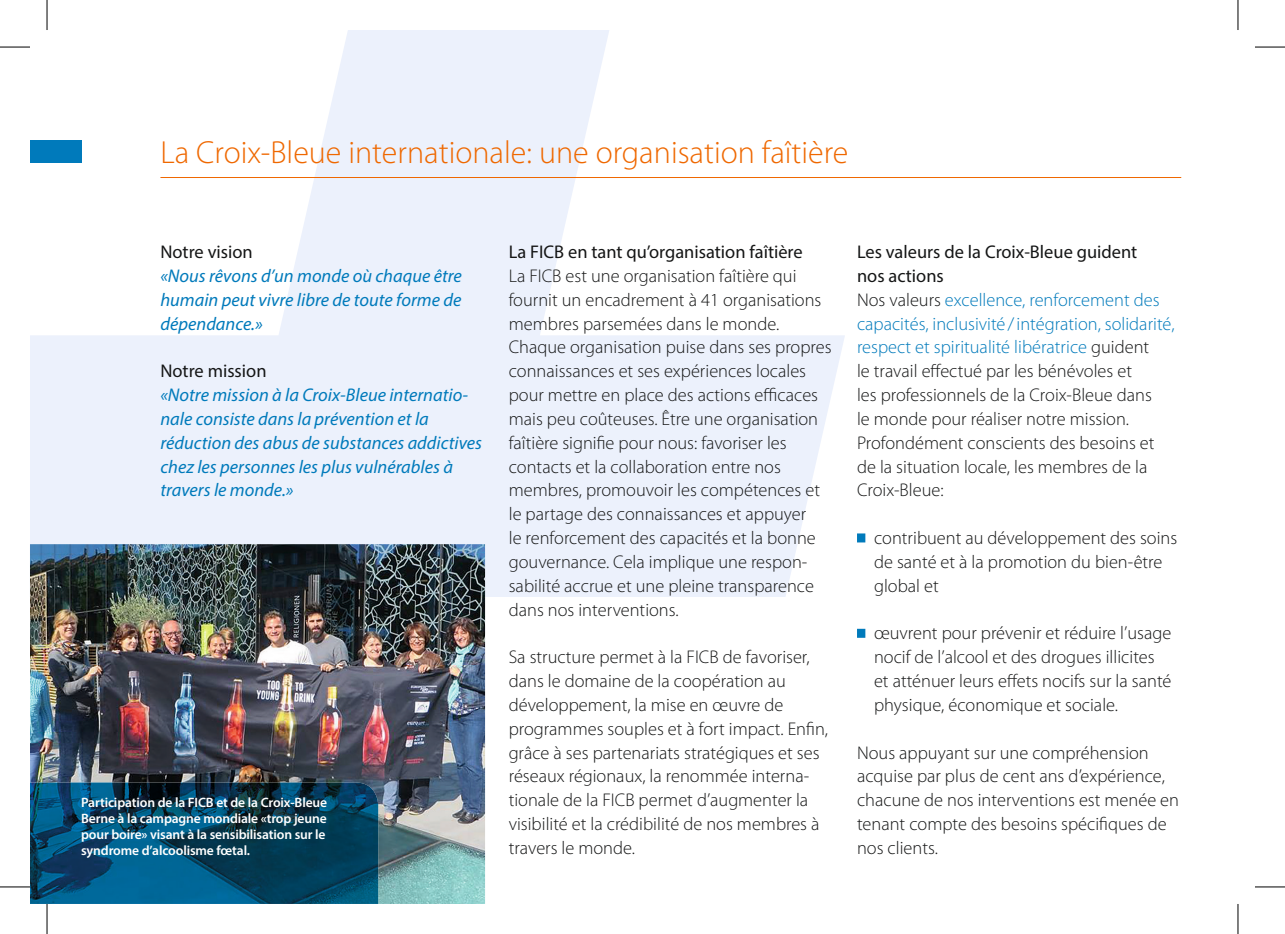
<style>
.page{position:relative;width:1285px;height:934px;background:#fff}
.page>*{position:absolute;margin:0;border:0;box-sizing:border-box;transform-origin:0 0}
.t1{font:300 32px "Myriad Pro";color:#ef6800}
.t2{font:300 18.4px/23.8px "Myriad Pro";color:#151616}
.t3{font:italic 18.4px/23.8px "Myriad Pro";color:#007abb;text-align:justify}
.t4{font:18.4px "Myriad Pro";color:#151616}
.t5{font:600 13.6px/16px "Myriad Pro";letter-spacing:-.01em;color:#fff;text-align:justify}
.s1{font-weight:400}
.s2{color:#007abb}
</style>
<div class="page">
<svg style="left:30px;top:30px;width:815px;height:566px;fill:#ecf1fc"></svg>
<div style="left:857px;top:533px;width:8px;height:9px;background:#007abb"></div>
<div style="left:857px;top:628px;width:8px;height:9px;background:#007abb"></div>
<hr style="left:160px;top:177px;width:1021px;height:1px;background:#ef6800">
<img style="left:30px;top:544px;width:455px;height:359px">
<img style="left:30px;top:782px;width:348px;height:121px">
<hr style="left:0;top:47px;width:30px;height:1px;background:#000">
<hr style="left:1255px;top:47px;width:30px;height:1px;background:#000">
<hr style="left:0;top:886px;width:30px;height:1px;background:#000">
<hr style="left:1255px;top:886px;width:30px;height:1px;background:#000">
<hr style="left:47px;top:0;width:1px;height:30px;background:#000">
<hr style="left:47px;top:903px;width:1px;height:30px;background:#000">
<hr style="left:1237px;top:0;width:1px;height:30px;background:#000">
<hr style="left:1237px;top:903px;width:1px;height:30px;background:#000">
<h1 class="t1" style="left:160px;top:133px;width:689px">La Croix-Bleue internationale: une organisation faîtière</h1>
<p class="t4" style="left:160px;top:240px;width:94px">Notre vision</p>
<p class="t3" style="left:160px;top:263px;width:303px">«Nous rêvons d’un monde où chaque être humain peut vivre libre de toute forme de dépendance.»</p>
<p class="t4" style="left:160px;top:359px;width:108px">Notre mission</p>
<p class="t3" style="left:160px;top:382px;width:323px;text-align:left">«Notre mission à la Croix-Bleue internatio&shy;nale consiste dans la prévention et la réduction des abus de substances addictives chez les personnes les plus vulnérables à travers le monde.»</p>
<p class="t5" style="left:81px;top:793px;width:248px">Participation de la FICB et de la Croix-Bleue Berne à la campagne mondiale «trop jeune pour boire» visant à la sensibilisation sur le syndrome d’alcoolisme fœtal.</p>
<p class="t4" style="left:509px;top:240px;width:295px">La FICB en tant qu’organisation faîtière</p>
<p class="t2" style="left:509px;top:264px;width:324px">La FICB est une organisation faîtière qui fournit un encadrement à 41 organisations membres parsemées dans le monde.<br>Chaque organisation puise dans ses propres connaissances et ses expériences locales pour mettre en place des actions efficaces mais peu coûteuses. Être une organisation faîtière signifie pour nous: favoriser les contacts et la collaboration entre nos membres, promouvoir les compétences et le partage des connaissances et appuyer<br>le renforcement des capacités et la bonne gouvernance. Cela implique une respon&shy;sabilité accrue et une pleine transparence dans nos interventions.</p>
<p class="t2" style="left:509px;top:644px;width:321px">Sa structure permet à la FICB de favoriser, dans le domaine de la coopération au développement, la mise en œuvre de programmes souples et à fort impact. Enfin, grâce à ses partenariats stratégiques et ses réseaux régionaux, la renommée interna&shy;tionale de la FICB permet d’augmenter la visibilité et la crédibilité de nos membres à travers le monde.</p>
<p class="t2" style="left:857px;top:240px;width:319px"><span class="s1">Les valeurs de la Croix-Bleue guident<br>nos actions<br></span>Nos valeurs <span class="s2">excellence, renforcement des capacités, inclusivité / intégration, solidarité, respect et spiritualité libératrice</span> guident<br>le travail effectué par les bénévoles et<br>les professionnels de la Croix-Bleue dans<br>le monde pour réaliser notre mission.<br>Profondément conscients des besoins et de la situation locale, les membres de la Croix-Bleue:</p>
<p class="t2" style="left:874px;top:525px;width:305px">contribuent au développement des soins de santé et à la promotion du bien-être global et</p>
<p class="t2" style="left:874px;top:621px;width:299px">œuvrent pour prévenir et réduire l’usage nocif de l’alcool et des drogues illicites et atténuer leurs effets nocifs sur la santé physique, économique et sociale.</p>
<p class="t2" style="left:857px;top:740px;width:323px">Nous appuyant sur une compréhension acquise par plus de cent ans d’expérience, chacune de nos interventions est menée en tenant compte des besoins spécifiques de nos clients.</p>
</div>
